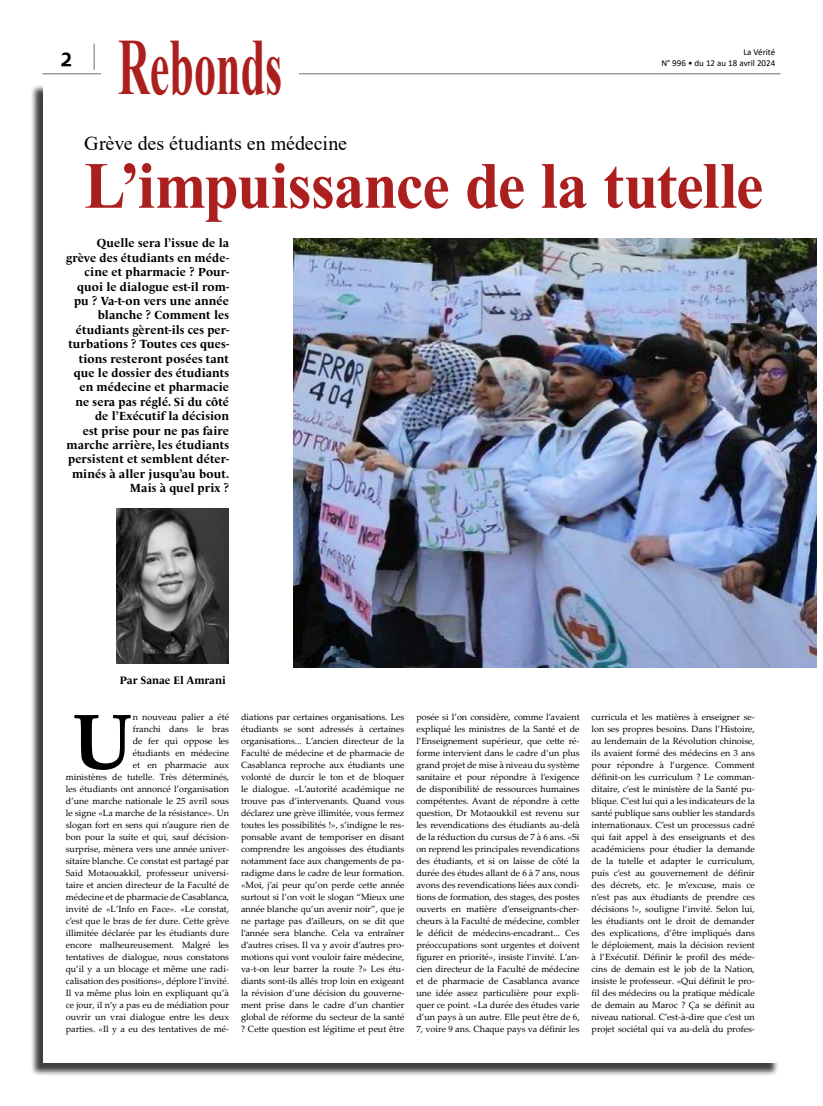
<style>
.page{position:relative;width:823px;height:1106px;background:#fff}
.page>*{position:absolute;margin:0;border:0;box-sizing:border-box;transform-origin:0 0}
.t1{font:700 79.4px "Times New Roman";color:#ac1f1f;scale:.56 1}
.t2{font:700 77.6px "Palatino Linotype";color:#000}
.t3{font:700 66px "Times New Roman";letter-spacing:-.015em;color:#ac1f1f;scale:.94 1}
.t4{font:700 36px "Times New Roman";letter-spacing:.05em;color:#ac1f1f;scale:.56 1}
.t5{font:20px "Times New Roman";letter-spacing:-.005em;color:#000}
.t6{font:18px "Gadget";color:#000}
.t7{font:700 12px/14.4px "Le Monde Livre";letter-spacing:.01em;color:#000;text-align:right}
.t8{font:700 11px "Le Monde Livre";color:#000}
.t9{font:9px/12px "Palatino Linotype";color:#000;text-align:justify}
.t10{font:9px "Calibri";color:#000}
</style>
<div class="page">
<div style="left:30px;top:84px;width:748px;height:992px;background:#000;opacity:.75"></div>
<div style="left:43px;top:82px;width:736px;height:981px;background:#fff"></div>
<hr style="left:43px;top:73px;width:737px;height:1px;background:#6d6e71">
<svg style="left:94px;top:44px;width:1px;height:26px"></svg>
<img style="left:117px;top:508px;width:112px;height:155px">
<img style="left:293px;top:238px;width:523px;height:430px">
<div style="left:101px;top:40px;width:198px;height:54px;background:#fff"></div>
<h1 class="t1" style="left:118px;top:10px;width:295px">Rebonds</h1>
<h3 class="t4" style="left:101px;top:34px;width:145px">Rebonds</h3>
<p class="t10" style="left:743px;top:46px;width:33px">La Vérité</p>
<h3 class="t6" style="left:61px;top:48px;width:13px">2</h3>
<p class="t10" style="left:661px;top:57px;width:115px">N° 996 • du 12 au 18 avril 2024</p>
<h3 class="t5" style="left:84px;top:129px;width:264px">Grève des étudiants en médecine</h3>
<h3 class="t3" style="left:84px;top:138px;width:723px">L’impuissance de la tutelle</h3>
<p class="t7" style="left:66px;top:236px;width:164px">Quelle sera l’issue de la grève des étudiants en méde&shy;cine et pharmacie ? Pour&shy;quoi le dialogue est-il rom&shy;pu ? Va-t-on vers une année blanche ? Comment les étudiants gèrent-ils ces per&shy;turbations ? Toutes ces ques&shy;tions resteront posées tant que le dossier des étudiants en médecine et pharmacie ne sera pas réglé. Si du côté de l’Exécutif la décision<br>est prise pour ne pas faire marche arrière, les étudiants persistent et semblent déter&shy;minés à aller jusqu’au bout.<br>Mais à quel prix ?</p>
<p class="t8" style="left:120px;top:674px;width:107px">Par Sanae El Amrani</p>
<h2 class="t2" style="left:72px;top:687px;width:62px">U</h2>
<p class="t9" style="left:66px;top:711px;width:165px;text-align:right">n nouveau palier a été<br>franchi dans le bras<br>de fer qui oppose les<br>étudiants en médecine<br>et en pharmacie aux<br>ministères de tutelle. Très déterminés, les étudiants ont annoncé l’organisation d’une marche nationale le 25 avril sous le signe «La marche de la résistance». Un slogan fort en sens qui n’augure rien de bon pour la suite et qui, sauf décision&shy;surprise, mènera vers une année univer&shy;sitaire blanche. Ce constat est partagé par Said Motaouakkil, professeur universi&shy;taire et ancien directeur de la Faculté de médecine et de pharmacie de Casablanca, invité de «L’Info en Face». «Le constat, c’est que le bras de fer dure. Cette grève illimitée déclarée par les étudiants dure encore malheureusement. Malgré les tentatives de dialogue, nous constatons qu’il y a un blocage et même une radi&shy;calisation des positions», déplore l’invité.<br>Il va même plus loin en expliquant qu’à ce jour, il n’y a pas eu de médiation pour ouvrir un vrai dialogue entre les deux parties. «Il y a eu des tentatives de mé-</p>
<p class="t9" style="left:241px;top:711px;width:165px">diations par certaines organisations. Les étudiants se sont adressés à certaines organisations... L’ancien directeur de la Faculté de médecine et de pharmacie de Casablanca reproche aux étudiants une volonté de durcir le ton et de bloquer le dialogue. «L’autorité académique ne trouve pas d’intervenants. Quand vous déclarez une grève illimitée, vous fermez toutes les possibilités !», s’indigne le res&shy;ponsable avant de temporiser en disant comprendre les angoisses des étudiants notamment face aux changements de pa&shy;radigme dans le cadre de leur formation. «Moi, j’ai peur qu’on perde cette année surtout si l’on voit le slogan “Mieux une année blanche qu’un avenir noir”, que je ne partage pas d’ailleurs, on se dit que l’année sera blanche. Cela va entraîner d’autres crises. Il va y avoir d’autres pro&shy;motions qui vont vouloir faire médecine, va-t-on leur barrer la route ?» Les étu&shy;diants sont-ils allés trop loin en exigeant la révision d’une décision du gouverne&shy;ment prise dans le cadre d’un chantier global de réforme du secteur de la santé ? Cette question est légitime et peut être</p>
<p class="t9" style="left:416px;top:710px;width:165px">posée si l’on considère, comme l’avaient expliqué les ministres de la Santé et de l’Enseignement supérieur, que cette ré&shy;forme intervient dans le cadre d’un plus grand projet de mise à niveau du système sanitaire et pour répondre à l’exigence de disponibilité de ressources humaines compétentes. Avant de répondre à cette question, Dr Motaoukkil est revenu sur les revendications des étudiants au-delà de la réduction du cursus de 7 à 6 ans. «Si on reprend les principales revendications des étudiants, et si on laisse de côté la durée des études allant de 6 à 7 ans, nous avons des revendications liées aux condi&shy;tions de formation, des stages, des postes ouverts en matière d’enseignants-cher&shy;cheurs à la Faculté de médecine, combler le déficit de médecins-encadrant... Ces préoccupations sont urgentes et doivent figurer en priorité», insiste l’invité. L’an&shy;cien directeur de la Faculté de médecine et de pharmacie de Casablanca avance une idée assez particulière pour expli&shy;quer ce point. «La durée des études varie d’un pays à un autre. Elle peut être de 6, 7, voire 9 ans. Chaque pays va définir les</p>
<p class="t9" style="left:591px;top:710px;width:165px">curricula et les matières à enseigner se&shy;lon ses propres besoins. Dans l’Histoire, au lendemain de la Révolution chinoise, ils avaient formé des médecins en 3 ans pour répondre à l’urgence. Comment définit-on les curriculum ? Le comman&shy;ditaire, c’est le ministère de la Santé pu&shy;blique. C’est lui qui a les indicateurs de la santé publique sans oublier les standards internationaux. C’est un processus cadré qui fait appel à des enseignants et des académiciens pour étudier la demande de la tutelle et adapter le curriculum, puis c’est au gouvernement de définir des décrets, etc. Je m’excuse, mais ce n’est pas aux étudiants de prendre ces décisions !», souligne l’invité. Selon lui, les étudiants ont le droit de demander des explications, d’être impliqués dans le déploiement, mais la décision revient à l’Exécutif. Définir le profil des méde&shy;cins de demain est le job de la Nation, insiste le professeur. «Qui définit le pro&shy;fil des médecins ou la pratique médicale de demain au Maroc ? Ça se définit au niveau national. C’est-à-dire que c’est un projet sociétal qui va au-delà du profes-</p>
</div>
